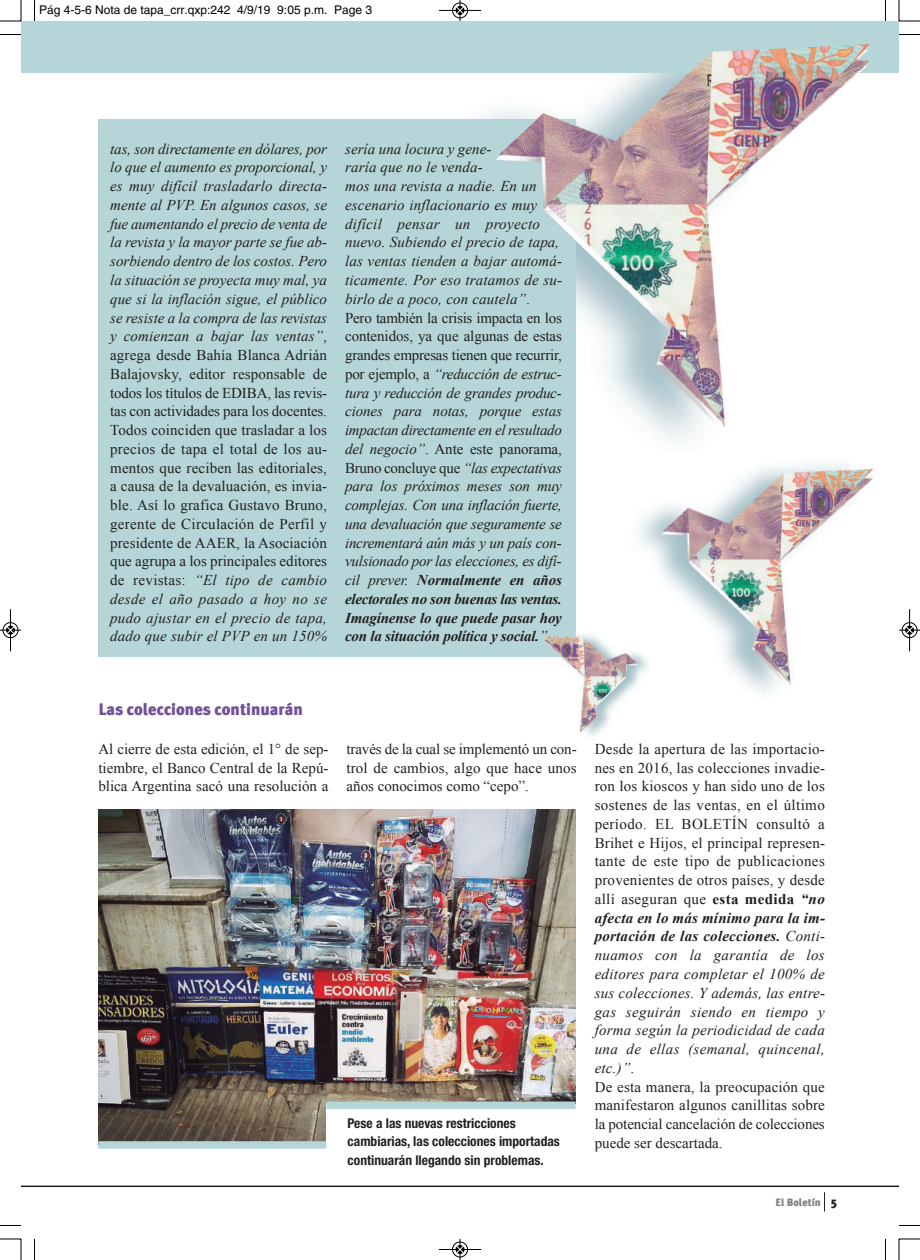
<style>
.page{position:relative;width:920px;height:1260px;background:#fff}
.page>*{position:absolute;margin:0;border:0;box-sizing:border-box;transform-origin:0 0}
.t1{font:900 16.5px "Meta Plus";color:#735098}
.t2{font:italic 15px/18.8px "Times New Roman";letter-spacing:-.005em;color:#231f20;text-align:justify}
.t3{font:15px/18.8px "Times New Roman";letter-spacing:.015em;color:#231f20;text-align:justify}
.t4{font:700 condensed 13.5px/18.8px "Helvetica Neue LT Std";color:#231f20}
.t5{font:12px "Helvetica";color:#000}
.t6{font:900 10.5px "Meta Plus";color:#808285}
.s1{font-style:normal}
.s2{font-weight:700}
.s3{font-weight:700;font-style:italic}
.s4{font-style:italic}
.s5{font-size:12px;color:#231f20}
</style>
<div class="page">
<img style="left:638px;top:464px;width:238px;height:229px">
<img style="left:421px;top:111px;width:317px;height:341px">
<img style="left:575px;top:626px;width:81px;height:111px">
<div style="left:98px;top:120px;width:477px;height:537px;background:#b5d5d9"></div>
<svg style="left:824px;top:1192px;width:1px;height:19px"></svg>
<div style="left:35px;top:21px;width:863px;height:52px;background:#b5d5d9"></div>
<div style="left:21px;top:21px;width:13px;height:52px;background:#b5d5d9"></div>
<hr style="left:21px;top:1185px;width:877px;height:2px;background:#231f20">
<img style="left:496px;top:44px;width:375px;height:140px">
<img style="left:496px;top:114px;width:100px;height:147px">
<img style="left:98px;top:809px;width:477px;height:332px">
<div style="left:326px;top:1104px;width:249px;height:81px;background:#fff"></div>
<div style="left:98px;top:1141px;width:228px;height:7px;background:#b5d5d9"></div>
<div style="left:326px;top:1101px;width:249px;height:8px;background:#b5d5d9"></div>
<img style="left:543px;top:635px;width:95px;height:98px">
<svg style="left:34px;top:0;width:1px;height:21px"></svg>
<svg style="left:0;top:34px;width:21px;height:1px"></svg>
<svg style="left:885px;top:0;width:1px;height:21px"></svg>
<svg style="left:898px;top:34px;width:21px;height:1px"></svg>
<svg style="left:34px;top:1239px;width:1px;height:21px"></svg>
<svg style="left:0;top:1225px;width:21px;height:1px"></svg>
<svg style="left:885px;top:1239px;width:1px;height:21px"></svg>
<svg style="left:899px;top:1225px;width:20px;height:1px"></svg>
<svg style="left:0;top:0;width:22px;height:22px"></svg>
<svg style="left:898px;top:0;width:21px;height:22px"></svg>
<svg style="left:0;top:1238px;width:22px;height:22px"></svg>
<svg style="left:898px;top:1238px;width:21px;height:22px"></svg>
<div style="left:452px;top:2px;width:16px;height:16px;border:1px solid #fff;border-radius:50%"></div>
<hr style="left:439px;top:10px;width:42px;height:1px;background:#000">
<div style="left:452px;top:3px;width:15px;height:15px;border:1px solid #000;border-radius:50%"></div>
<svg style="left:456px;top:0;width:8px;height:21px"></svg>
<div style="left:452px;top:1241px;width:16px;height:16px;border:1px solid #fff;border-radius:50%"></div>
<hr style="left:439px;top:1249px;width:42px;height:1px;background:#000">
<div style="left:452px;top:1241px;width:15px;height:16px;border:1px solid #000;border-radius:50%"></div>
<svg style="left:456px;top:1239px;width:8px;height:21px"></svg>
<hr style="left:10px;top:609px;width:1px;height:42px;background:#000">
<div style="left:3px;top:622px;width:15px;height:16px;border:1px solid #000;border-radius:50%"></div>
<svg style="left:0;top:626px;width:21px;height:8px"></svg>
<hr style="left:909px;top:609px;width:1px;height:42px;background:#000">
<div style="left:901px;top:622px;width:16px;height:16px;border:1px solid #000;border-radius:50%"></div>
<svg style="left:899px;top:626px;width:20px;height:8px"></svg>
<p class="t5" style="left:39px;top:5px;width:334px">Pág 4-5-6 Nota de tapa_crr.qxp:242 4/9/19 9:05 p.m. Page 3</p>
<p class="t2" style="left:110px;top:139px;width:218px">tas, son directamente en dólares, por lo que el aumento es proporcional, y es muy difícil trasladarlo directa&shy;mente al PVP. En algunos casos, se fue aumentando el precio de venta de la revista y la mayor parte se fue ab&shy;sorbiendo dentro de los costos. Pero la situación se proyecta muy mal, ya que si la inflación sigue, el público se resiste a la compra de las revistas y comienzan a bajar las ventas”<span class="s1">, agrega desde Bahía Blanca Adrián Balajovsky, editor responsable de todos los títulos de EDIBA, las revis&shy;tas con actividades para los docentes.<br>Todos coinciden que trasladar a los precios de tapa el total de los au&shy;mentos que reciben las editoriales, a causa de la devaluación, es invia&shy;ble. Así lo grafica Gustavo Bruno, gerente de Circulación de Perfil y presidente de AAER, la Asociación que agrupa a los principales editores de revistas:</span> “El tipo de cambio desde el año pasado a hoy no se pudo ajustar en el precio de tapa, dado que subir el PVP en un 150%</p>
<p class="t2" style="left:345px;top:139px;width:218px;text-align:left">sería una locura y gene-<br>raría que no le venda-<br>mos una revista a nadie. En un escenario inflacionario es muy difícil pensar un proyecto nuevo. Subiendo el precio de tapa, las ventas tienden a bajar automá&shy;ticamente. Por eso tratamos de su&shy;birlo de a poco, con cautela”<span class="s1">.<br>Pero también la crisis impacta en los contenidos, ya que algunas de estas grandes empresas tienen que recurrir, por ejemplo, a</span> “reducción de estruc&shy;tura y reducción de grandes produc&shy;ciones para notas, porque estas impactan directamente en el resultado del negocio”<span class="s1">. Ante este panorama, Bruno concluye que</span> “las expectativas para los próximos meses son muy complejas. Con una inflación fuerte, una devaluación que seguramente se incrementará aún más y un país con&shy;vulsionado por las elecciones, es difí&shy;cil prever. <span class="s2">Normalmente en años electorales no son buenas las ventas.<br>Imagínense lo que puede pasar hoy con la situación política y social.</span>”<span class="s1">.</span></p>
<p class="t1" style="left:98px;top:698px;width:206px">Las colecciones continuarán</p>
<p class="t3" style="left:98px;top:739px;width:232px">Al cierre de esta edición, el 1° de sep&shy;tiembre, el Banco Central de la Repú&shy;blica Argentina sacó una resolución a</p>
<p class="t3" style="left:346px;top:739px;width:232px">través de la cual se implementó un con&shy;trol de cambios, algo que hace unos años conocimos como “cepo”.</p>
<p class="t3" style="left:594px;top:739px;width:232px;text-align:left">Desde la apertura de las importacio&shy;nes en 2016, las colecciones invadie&shy;ron los kioscos y han sido uno de los sostenes de las ventas, en el último período. EL BOLETÍN consultó a Brihet e Hijos, el principal represen&shy;tante de este tipo de publicaciones provenientes de otros países, y desde allí aseguran que <span class="s2">esta medida</span> <span class="s3">“no afecta en lo más mínimo para la im&shy;portación de las colecciones.</span> <span class="s4">Conti&shy;nuamos con la garantía de los editores para completar el 100% de sus colecciones. Y además, las entre&shy;gas seguirán siendo en tiempo y forma según la periodicidad de cada una de ellas (semanal, quincenal, etc.)”</span>.<br>De esta manera, la preocupación que manifestaron algunos canillitas sobre la potencial cancelación de colecciones puede ser descartada.</p>
<p class="t4" style="left:347px;top:1114px;width:214px">Pese a las nuevas restricciones cambiarias, las colecciones importadas continuarán llegando sin problemas.</p>
<p class="t6" style="left:775px;top:1195px;width:63px">El Boletín <span class="s5">5</span></p>
</div>
